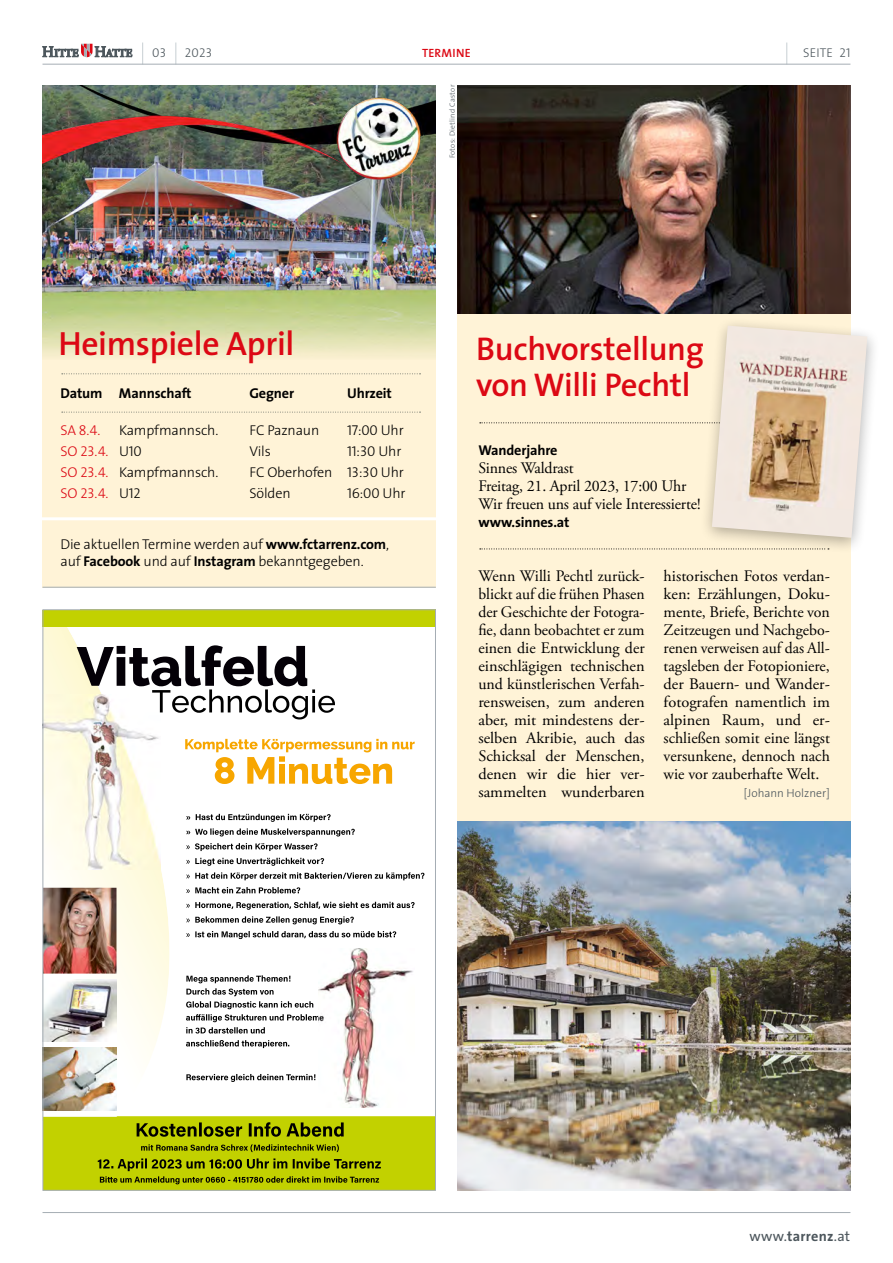
<style>
.page{position:relative;width:893px;height:1263px;background:#fff}
.page>*{position:absolute;margin:0;border:0;box-sizing:border-box;transform-origin:0 0}
.t1{font:600 33.75px "The Sans";letter-spacing:-.01em;color:#dc0814}
.t2{font:600 33px/36px "The Sans";letter-spacing:-.01em;color:#dc0814}
.t3{font:16.05px/18px "Adobe Garamond Pro";color:#000;text-align:justify}
.t4{font:300 14.25px/16.5px "The Sans";letter-spacing:-.01em;color:#000}
.t5{font:700 14.25px "The Sans";letter-spacing:-.01em;color:#000}
.t6{font:14.25px "The Sans Light Caps";letter-spacing:-.01em;color:#dc0814}
.t7{font:14.25px "The Sans Light Caps";letter-spacing:-.01em;color:#000}
.t8{font:14.25px "The Sans";color:#4c565c}
.t9{font:12.75px "The Sans Light Caps";letter-spacing:.02em;color:#4c565c}
.t10{font:600 12px "The Sans";letter-spacing:.02em;color:#dc0814}
.t11{font:300 11.7px "The Sans";color:#4c565c}
.t12{font:300 7.5px "The Sans";letter-spacing:.03em;color:#4c565c}
.s1{font-family:"The Sans";font-weight:300}
.s2{font-family:"The Sans";font-weight:300;color:#000}
.s3{color:#000}
.s4{font-family:"The Sans Light Caps";font-weight:400;color:#dc0814}
.s5{font-family:"The Sans Light Caps";font-weight:400}
.s6{font-weight:700}
</style>
<div class="page">
<svg style="left:786px;top:43px;width:1px;height:21px"></svg>
<svg style="left:142px;top:43px;width:1px;height:21px"></svg>
<svg style="left:176px;top:43px;width:1px;height:21px"></svg>
<hr style="left:43px;top:64px;width:807px;height:1px;background:#a5adb4">
<hr style="left:43px;top:1212px;width:807px;height:1px;background:#a5adb4">
<svg style="left:43px;top:44px;width:89px;height:13px"></svg>
<div style="left:43px;top:228px;width:393px;height:359px;background:#fff3d7"></div>
<img style="left:43px;top:185px;width:393px;height:172px">
<img style="left:43px;top:85px;width:393px;height:100px">
<div style="left:43px;top:1116px;width:392px;height:74px;background:#c2d100"></div>
<div style="left:43px;top:1115px;width:392px;height:75px;border:1px solid #fff"></div>
<img style="left:45px;top:627px;width:125px;height:490px">
<svg style="left:185px;top:739px;width:230px;height:45px"></svg>
<svg style="left:186px;top:975px;width:132px;height:107px"></svg>
<img style="left:45px;top:979px;width:72px;height:63px">
<img style="left:45px;top:1047px;width:72px;height:64px">
<img style="left:45px;top:695px;width:115px;height:174px">
<img style="left:318px;top:948px;width:95px;height:159px">
<svg style="left:77px;top:645px;width:258px;height:74px"></svg>
<div style="left:43px;top:610px;width:392px;height:17px;background:#c2d100"></div>
<svg style="left:137px;top:1122px;width:207px;height:30px"></svg>
<svg style="left:98px;top:1158px;width:283px;height:26px"></svg>
<svg style="left:186px;top:814px;width:238px;height:125px"></svg>
<img style="left:45px;top:888px;width:71px;height:85px">
<div style="left:457px;top:85px;width:393px;height:1054px;background:#fff3d7"></div>
<hr style="left:36px;top:517px;width:405px;height:3px;background:#fff">
<svg style="left:480px;top:549px;width:219px;height:1px"></svg>
<svg style="left:480px;top:422px;width:219px;height:1px"></svg>
<img style="left:457px;top:85px;width:393px;height:228px">
<img style="left:457px;top:821px;width:393px;height:370px">
<div style="left:699px;top:317px;width:181px;height:237px;background:#000;opacity:.3"></div>
<img style="left:712px;top:326px;width:155px;height:212px">
<svg style="left:62px;top:412px;width:359px;height:1px"></svg>
<svg style="left:62px;top:373px;width:359px;height:1px"></svg>
<hr style="left:43px;top:587px;width:393px;height:1px;background:#a5adb4">
<p class="t9" style="left:152px;top:42px;width:16px">03</p>
<p class="t9" style="left:185px;top:42px;width:29px">2023</p>
<p class="t10" style="left:422px;top:43px;width:50px">TERMINE</p>
<p class="t9" style="left:803px;top:42px;width:49px">SEITE 21</p>
<p class="t12" style="left:446px;top:158px;width:75px;rotate:-90deg">Fotos: Dietlind Castor</p>
<h1 class="t1" style="left:58px;top:315px;width:238px">Heimspiele April</h1>
<h2 class="t2" style="left:476px;top:329px;width:229px">Buchvorstellung von Willi Pechtl</h2>
<p class="t5" style="left:60px;top:381px;width:133px">Datum Mannschaft</p>
<p class="t5" style="left:249px;top:381px;width:46px">Gegner</p>
<p class="t5" style="left:347px;top:381px;width:46px">Uhrzeit</p>
<p class="t6" style="left:60px;top:418px;width:41px">SA 8.4.</p>
<p class="t4" style="left:119px;top:421px;width:101px">Kampfmannsch.</p>
<p class="t4" style="left:249px;top:421px;width:71px">FC Paznaun</p>
<p class="t7" style="left:347px;top:418px;width:58px">17:00 <span class="s1">Uhr</span></p>
<p class="t6" style="left:60px;top:439px;width:83px">SO 23.4. <span class="s2">U</span><span class="s3">10</span></p>
<p class="t4" style="left:249px;top:442px;width:23px">Vils</p>
<p class="t7" style="left:347px;top:439px;width:56px">11:30 <span class="s1">Uhr</span></p>
<p class="t4" style="left:60px;top:463px;width:159px"><span class="s4">SO 23.4.</span> Kampfmannsch.</p>
<p class="t4" style="left:249px;top:463px;width:156px">FC Oberhofen <span class="s5">13:30</span> Uhr</p>
<p class="t6" style="left:60px;top:481px;width:82px">SO 23.4. <span class="s2">U</span><span class="s3">12</span></p>
<p class="t4" style="left:249px;top:484px;width:43px">Sölden</p>
<p class="t7" style="left:347px;top:481px;width:60px">16:00 <span class="s1">Uhr</span></p>
<p class="t5" style="left:478px;top:438px;width:81px">Wanderjahre</p>
<p class="t3" style="left:478px;top:459px;width:224px;text-align:left">Sinnes Waldrast<br>Freitag, 21. April 2023, 17:00 Uhr<br>Wir freuen uns auf viele Interessierte!</p>
<p class="t5" style="left:478px;top:510px;width:93px">www.sinnes.at</p>
<p class="t4" style="left:60px;top:536px;width:330px">Die aktuellen Termine werden auf <span class="s6">www.fctarrenz.com</span>, auf <span class="s6">Facebook</span> und auf <span class="s6">Instagram</span> bekanntgegeben.</p>
<p class="t3" style="left:478px;top:567px;width:168px">Wenn Willi Pechtl zurück&shy;blickt auf die frühen Phasen der Geschichte der Fotogra&shy;fie, dann beobachtet er zum einen die Entwicklung der einschlägigen technischen und künstlerischen Verfah&shy;rensweisen, zum anderen aber, mit mindestens der&shy;selben Akribie, auch das Schicksal der Menschen, denen wir die hier ver&shy;sammelten wunderbaren</p>
<p class="t3" style="left:664px;top:567px;width:168px">historischen Fotos verdan&shy;ken: Erzählungen, Doku&shy;mente, Briefe, Berichte von Zeitzeugen und Nachgebo&shy;renen verweisen auf das All&shy;tagsleben der Fotopioniere, der Bauern- und Wander&shy;fotografen namentlich im alpinen Raum, und er&shy;schließen somit eine längst versunkene, dennoch nach wie vor zauberhafte Welt.</p>
<p class="t11" style="left:744px;top:783px;width:88px">[Johann Holzner]</p>
<p class="t8" style="left:749px;top:1224px;width:102px">www.<span class="s6">tarrenz</span>.at</p>
</div>
